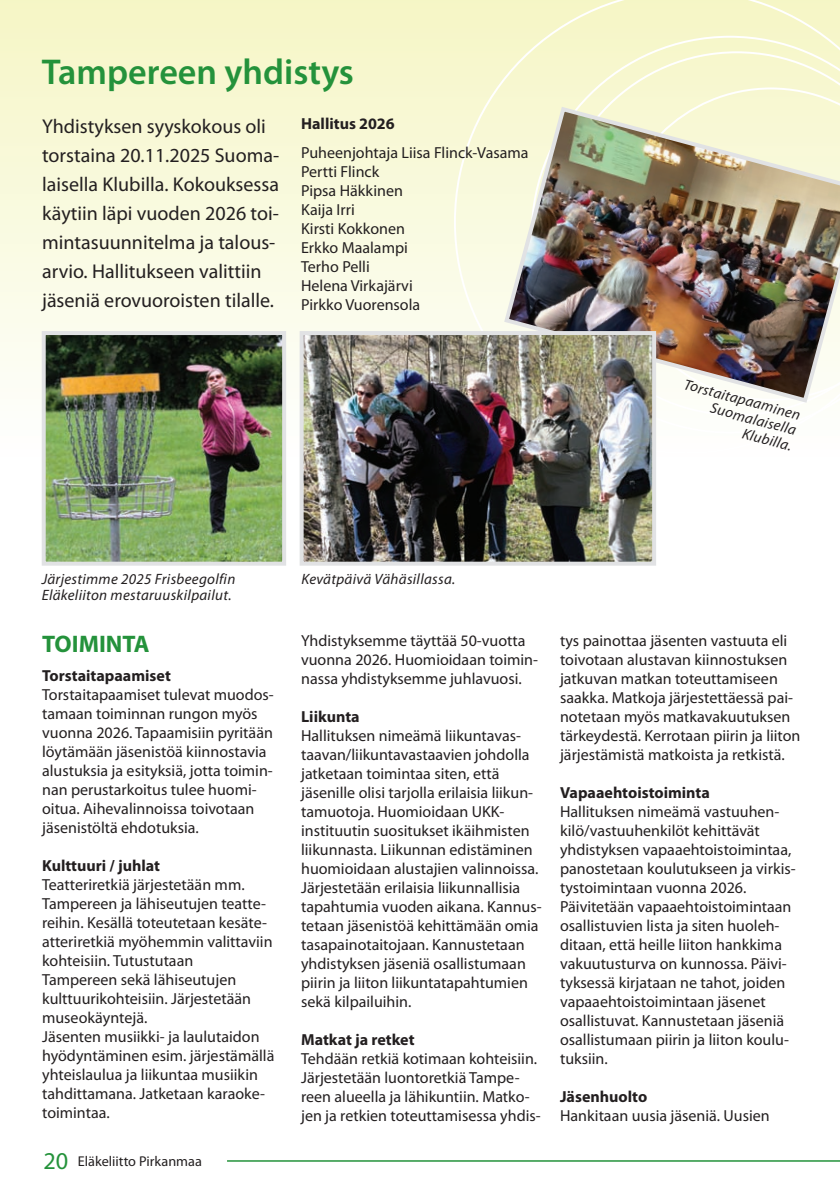
<style>
.page{position:relative;width:840px;height:1191px;background:#fff}
.page>*{position:absolute;margin:0;border:0;box-sizing:border-box;transform-origin:0 0}
.t1{font:600 36px "Myriad Pro";color:#24923b}
.t2{font:700 24px "Myriad Pro";color:#24923b}
.t3{font:20px/29px "Myriad Pro";color:#231f20}
.t4{font:16px/19px "Myriad Pro";color:#231f20}
.t5{font:700 16px "Myriad Pro";color:#231f20}
.t6{font:italic 15px/16px "Myriad Pro";letter-spacing:.02em;color:#231f20}
.t7{font:14.2px "Myriad Pro";color:#231f20}
.s1{font-size:24.2px;color:#24923b}
</style>
<div class="page">
<div style="left:0;top:0;width:839px;height:460px;background:linear-gradient(to bottom,#f5f6c5,#fefffe)"></div>
<svg style="left:453px;top:0;width:386px;height:454px;background:#f8f8d7"></svg>
<svg style="left:530px;top:36px;width:309px;height:397px"></svg>
<svg style="left:554px;top:51px;width:285px;height:365px"></svg>
<svg style="left:613px;top:87px;width:226px;height:17px;background:#f7f8d4"></svg>
<img style="left:47px;top:336px;width:234px;height:224px">
<div style="left:42px;top:331px;width:244px;height:234px;border:4px solid #e1e2e4"></div>
<img style="left:501px;top:104px;width:338px;height:301px">
<img style="left:304px;top:336px;width:346px;height:224px">
<div style="left:299px;top:331px;width:356px;height:234px;border:4px solid #e1e2e4"></div>
<hr style="left:227px;top:1160px;width:612px;height:1px;background:#24923b">
<h1 class="t1" style="left:42px;top:49px;width:313px">Tampereen yhdistys</h1>
<p class="t5" style="left:301px;top:113px;width:95px">Hallitus 2026</p>
<p class="t4" style="left:301px;top:143px;width:229px">Puheenjohtaja Liisa Flinck-Vasama<br>Pertti Flinck<br>Pipsa Häkkinen<br>Kaija Irri<br>Kirsti Kokkonen<br>Erkko Maalampi<br>Terho Pelli<br>Helena Virkajärvi<br>Pirkko Vuorensola</p>
<p class="t3" style="left:42px;top:111px;width:238px">Yhdistyksen syyskokous oli torstaina 20.11.2025 Suoma&shy;laisella Klubilla. Kokouksessa käytiin läpi vuoden 2026 toi&shy;mintasuunnitelma ja talous&shy;arvio. Hallitukseen valittiin jäseniä erovuoroisten tilalle.</p>
<p class="t6" style="left:686px;top:376px;width:121px;text-align:right;rotate:15deg">Torstaitapaaminen<br>Suomalaisella<br>Klubilla.</p>
<p class="t6" style="left:42px;top:571px;width:195px">Järjestimme 2025 Frisbeegolfin<br>Eläkeliiton mestaruuskilpailut.</p>
<p class="t6" style="left:301px;top:571px;width:155px">Kevätpäivä Vähäsillassa.</p>
<h2 class="t2" style="left:42px;top:628px;width:109px">TOIMINTA</h2>
<p class="t5" style="left:42px;top:665px;width:130px">Torstaitapaamiset</p>
<p class="t4" style="left:42px;top:685px;width:233px">Torstaitapaamiset tulevat muodos&shy;tamaan toiminnan rungon myös vuonna 2026. Tapaamisiin pyritään löytämään jäsenistöä kiinnostavia alustuksia ja esityksiä, jotta toimin&shy;nan perustarkoitus tulee huomi&shy;oitua. Aihevalinnoissa toivotaan jäsenistöltä ehdotuksia.</p>
<p class="t5" style="left:42px;top:855px;width:119px">Kulttuuri / juhlat</p>
<p class="t4" style="left:42px;top:875px;width:234px">Teatteriretkiä järjestetään mm.<br>Tampereen ja lähiseutujen teatte&shy;reihin. Kesällä toteutetaan kesäte&shy;atteriretkiä myöhemmin valittaviin kohteisiin. Tutustutaan<br>Tampereen sekä lähiseutujen kulttuurikohteisiin. Järjestetään museokäyntejä.<br>Jäsenten musiikki- ja laulutaidon hyödyntäminen esim. järjestämällä yhteislaulua ja liikuntaa musiikin tahdittamana. Jatketaan karaoke&shy;toimintaa.</p>
<p class="t7" style="left:43px;top:1152px;width:160px"><span class="s1">20</span> Eläkeliitto Pirkanmaa</p>
<p class="t4" style="left:301px;top:631px;width:238px">Yhdistyksemme täyttää 50-vuotta vuonna 2026. Huomioidaan toimin&shy;nassa yhdistyksemme juhlavuosi.</p>
<p class="t5" style="left:301px;top:706px;width:60px">Liikunta</p>
<p class="t4" style="left:301px;top:726px;width:242px">Hallituksen nimeämä liikuntavas&shy;taavan/liikuntavastaavien johdolla jatketaan toimintaa siten, että jäsenille olisi tarjolla erilaisia liikun&shy;tamuotoja. Huomioidaan UKK&shy;instituutin suositukset ikäihmisten liikunnasta. Liikunnan edistäminen huomioidaan alustajien valinnoissa.<br>Järjestetään erilaisia liikunnallisia tapahtumia vuoden aikana. Kannus&shy;tetaan jäsenistöä kehittämään omia tasapainotaitojaan. Kannustetaan yhdistyksen jäseniä osallistumaan piirin ja liiton liikuntatapahtumien sekä kilpailuihin.</p>
<p class="t5" style="left:301px;top:1029px;width:115px">Matkat ja retket</p>
<p class="t4" style="left:301px;top:1049px;width:241px">Tehdään retkiä kotimaan kohteisiin.<br>Järjestetään luontoretkiä Tampe&shy;reen alueella ja lähikuntiin. Matko&shy;jen ja retkien toteuttamisessa yhdis-</p>
<p class="t4" style="left:559px;top:631px;width:242px">tys painottaa jäsenten vastuuta eli toivotaan alustavan kiinnostuksen jatkuvan matkan toteuttamiseen saakka. Matkoja järjestettäessä pai&shy;notetaan myös matkavakuutuksen tärkeydestä. Kerrotaan piirin ja liiton järjestämistä matkoista ja retkistä.</p>
<p class="t5" style="left:559px;top:782px;width:151px">Vapaaehtoistoiminta</p>
<p class="t4" style="left:559px;top:801px;width:237px">Hallituksen nimeämä vastuuhen&shy;kilö/vastuuhenkilöt kehittävät yhdistyksen vapaaehtoistoimintaa, panostetaan koulutukseen ja virkis&shy;tystoimintaan vuonna 2026.<br>Päivitetään vapaaehtoistoimintaan osallistuvien lista ja siten huoleh&shy;ditaan, että heille liiton hankkima vakuutusturva on kunnossa. Päivi&shy;tyksessä kirjataan ne tahot, joiden vapaaehtoistoimintaan jäsenet osallistuvat. Kannustetaan jäseniä osallistumaan piirin ja liiton koulu&shy;tuksiin.</p>
<p class="t5" style="left:559px;top:1086px;width:89px">Jäsenhuolto</p>
<p class="t4" style="left:559px;top:1105px;width:211px">Hankitaan uusia jäseniä. Uusien</p>
</div>
